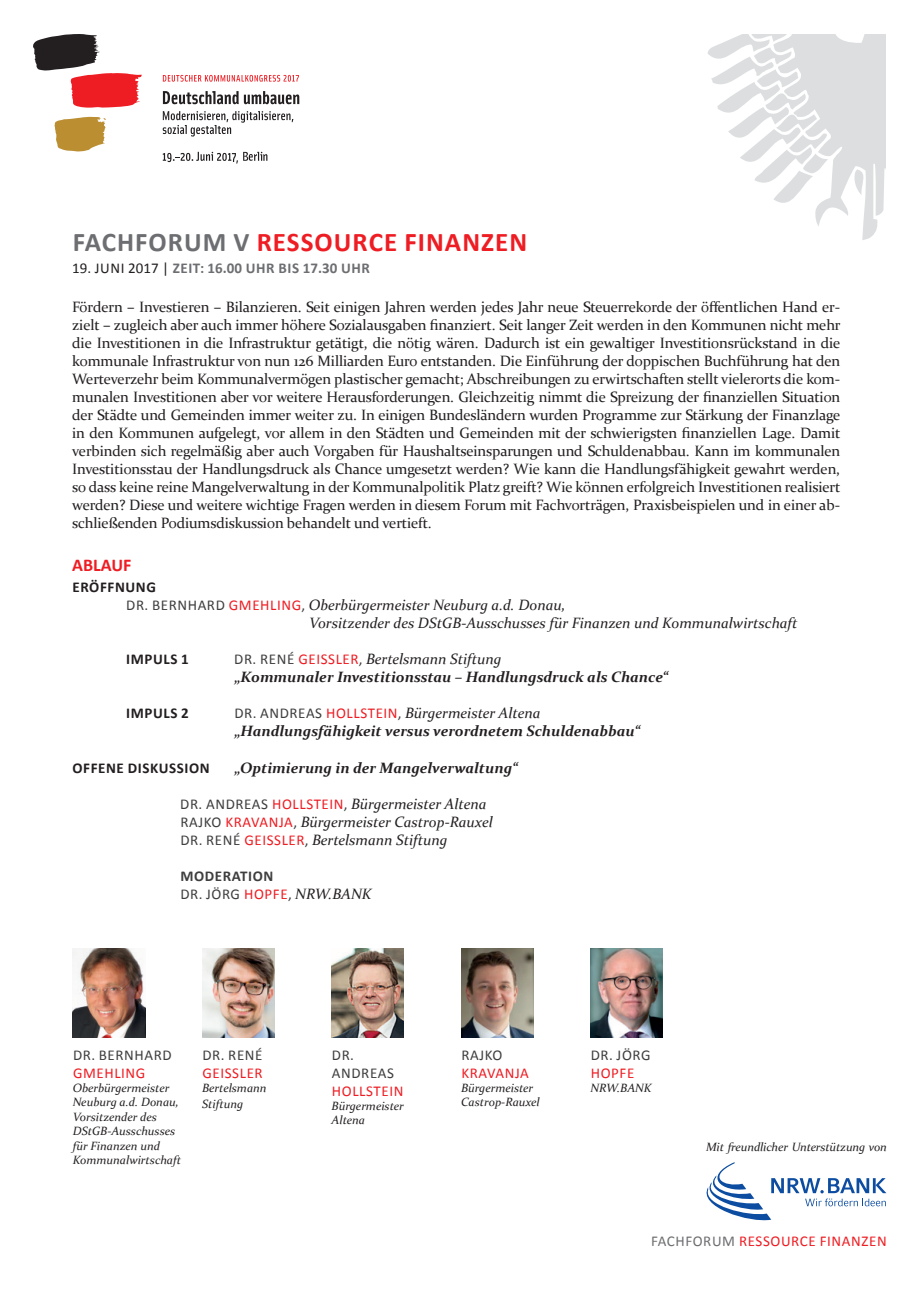
<style>
.page{position:relative;width:919px;height:1289px;background:#fff}
.page>*{position:absolute;margin:0;border:0;box-sizing:border-box;transform-origin:0 0}
.t1{font:700 27px "Calibri";letter-spacing:.04em;color:#ee1d23}
.t2{font:700 18px "Calibri";color:#ee1d23}
.t3{font:15px/18px "Constantia";letter-spacing:-.01em;color:#231f20;text-align:justify}
.t4{font:italic 15px/18px "Constantia";color:#231f20}
.t5{font:italic 700 15px/18px "Constantia";color:#231f20}
.t6{font:15px "Calibri";letter-spacing:.04em;color:#ee1d23}
.t7{font:15px/18px "Calibri";letter-spacing:.04em;color:#3e3e3f}
.t8{font:700 15px "Calibri";letter-spacing:.04em;color:#231f20}
.t9{font:700 15px "Calibri";letter-spacing:.04em;color:#6d6e71}
.t10{font:700 15px/18px "Calibri";letter-spacing:.04em;color:#3e3e3f}
.t11{font:italic 12px/14.4px "Constantia";color:#231f20}
.s1{color:#6d6e71}
.s2{font-weight:400;color:#231f20}
.s3{font-family:"Calibri";font-style:normal;color:#3e3e3f}
.s4{font-family:"Calibri";font-style:normal;color:#ee1d23}
.s5{font-family:"Calibri";font-weight:400;font-style:normal;color:#3e3e3f}
.s6{font-family:"Calibri";font-weight:400;font-style:normal;color:#ee1d23}
.s7{font-weight:400}
.s8{font-weight:400;color:#ee1d23}
.s9{font-family:"Constantia";font-weight:400;font-style:italic;color:#231f20}
</style>
<div class="page">
<svg style="left:708px;top:34px;width:177px;height:206px"></svg>
<svg style="left:33px;top:34px;width:109px;height:74px"></svg>
<svg style="left:54px;top:117px;width:52px;height:35px"></svg>
<svg style="left:163px;top:75px;width:136px;height:7px"></svg>
<svg style="left:163px;top:91px;width:136px;height:13px"></svg>
<svg style="left:163px;top:111px;width:130px;height:25px"></svg>
<svg style="left:163px;top:152px;width:104px;height:12px"></svg>
<svg style="left:706px;top:1162px;width:180px;height:59px"></svg>
<img style="left:73px;top:948px;width:72px;height:89px">
<img style="left:202px;top:948px;width:72px;height:89px">
<img style="left:331px;top:948px;width:73px;height:89px">
<img style="left:461px;top:948px;width:72px;height:89px">
<img style="left:590px;top:948px;width:72px;height:89px">
<h1 class="t1" style="left:73px;top:229px;width:456px"><span class="s1">FACHFORUM V</span> RESSOURCE FINANZEN</h1>
<p class="t9" style="left:72px;top:260px;width:299px"><span class="s2">19. JUNI 2017 |</span> ZEIT: 16.00 UHR BIS 17.30 UHR</p>
<p class="t3" style="left:72px;top:297px;width:769px">Fördern – Investieren – Bilanzieren. Seit einigen Jahren werden jedes Jahr neue Steuerrekorde der öfentlichen Hand er&shy;zielt – zugleich aber auch immer höhere Sozialausgaben inanziert. Seit langer Zeit werden in den Kommunen nicht mehr die Investitionen in die Infrastruktur getätigt, die nötig wären. Dadurch ist ein gewaltiger Investitionsrückstand in die kommunale Infrastruktur von nun 126 Milliarden Euro entstanden. Die Einführung der doppischen Buchführung hat den Werteverzehr beim Kommunalvermögen plastischer gemacht; Abschreibungen zu erwirtschaften stellt vielerorts die kom&shy;munalen Investitionen aber vor weitere Herausforderungen. Gleichzeitig nimmt die Spreizung der inanziellen Situation der Städte und Gemeinden immer weiter zu. In einigen Bundesländern wurden Programme zur Stärkung der Finanzlage in den Kommunen aufgelegt, vor allem in den Städten und Gemeinden mit der schwierigsten inanziellen Lage. Damit verbinden sich regelmäßig aber auch Vorgaben für Haushaltseinsparungen und Schuldenabbau. Kann im kommunalen Investitionsstau der Handlungsdruck als Chance umgesetzt werden? Wie kann die Handlungsfähigkeit gewahrt werden, so dass keine reine Mangelverwaltung in der Kommunalpolitik Platz greift? Wie können erfolgreich Investitionen realisiert werden? Diese und weitere wichtige Fragen werden in diesem Forum mit Fachvorträgen, Praxisbeispielen und in einer ab&shy;schließenden Podiumsdiskussion behandelt und vertieft.</p>
<p class="t2" style="left:72px;top:556px;width:61px">ABLAUF</p>
<p class="t8" style="left:72px;top:580px;width:85px">ERÖFFNUNG</p>
<p class="t4" style="left:309px;top:595px;width:490px;text-indent:-183px"><span class="s3">DR. BERNHARD</span> <span class="s4">GMEHLING</span><span class="s3">,</span> Oberbürgermeister Neuburg a.d. Donau,<br>Vorsitzender des DStGB-Ausschusses für Finanzen und Kommunalwirtschaft</p>
<p class="t8" style="left:126px;top:652px;width:64px">IMPULS 1</p>
<p class="t5" style="left:234px;top:651px;width:435px"><span class="s5">DR. RENÉ</span> <span class="s6">GEISSLER</span><span class="s5">,</span> <span class="s7">Bertelsmann Stiftung<br></span>„Kommunaler Investitionsstau – Handlungsdruck als Chance“</p>
<p class="t8" style="left:126px;top:706px;width:64px">IMPULS 2</p>
<p class="t5" style="left:234px;top:705px;width:407px"><span class="s5">DR. ANDREAS</span> <span class="s6">HOLLSTEIN</span><span class="s5">,</span> <span class="s7">Bürgermeister Altena </span>„Handlungsfähigkeit versus verordnetem Schuldenabbau“</p>
<p class="t8" style="left:73px;top:760px;width:139px">OFFENE DISKUSSION</p>
<p class="t5" style="left:234px;top:759px;width:285px">„Optimierung in der Mangelverwaltung“</p>
<p class="t4" style="left:180px;top:793px;width:314px"><span class="s3">DR. ANDREAS</span> <span class="s4">HOLLSTEIN</span><span class="s3">,</span> Bürgermeister Altena<br><span class="s3">RAJKO</span> <span class="s4">KRAVANJA</span><span class="s3">,</span> Bürgermeister Castrop-Rauxel<br><span class="s3">DR. RENÉ</span> <span class="s4">GEISSLER</span><span class="s3">,</span> Bertelsmann Stiftung</p>
<p class="t10" style="left:180px;top:866px;width:193px">MODERATION<br><span class="s7">DR. JÖRG</span> <span class="s8">HOPFE</span><span class="s7">,</span> <span class="s9">NRW.BANK</span></p>
<p class="t7" style="left:73px;top:1045px;width:100px">DR. BERNHARD</p>
<p class="t6" style="left:73px;top:1065px;width:74px">GMEHLING</p>
<p class="t11" style="left:73px;top:1081px;width:110px">Oberbürgermeister<br>Neuburg a.d. Donau,<br>Vorsitzender des<br>DStGB-Ausschusses für Finanzen und<br>Kommunalwirtschaft</p>
<p class="t7" style="left:202px;top:1045px;width:62px">DR. RENÉ</p>
<p class="t6" style="left:202px;top:1065px;width:62px">GEISSLER</p>
<p class="t11" style="left:202px;top:1079px;width:66px;line-height:16.2px">Bertelsmann<br>Stiftung</p>
<p class="t7" style="left:332px;top:1045px;width:63px">DR.<br>ANDREAS</p>
<p class="t6" style="left:332px;top:1083px;width:73px">HOLLSTEIN</p>
<p class="t11" style="left:331px;top:1099px;width:74px">Bürgermeister<br>Altena</p>
<p class="t7" style="left:461px;top:1045px;width:43px">RAJKO</p>
<p class="t6" style="left:461px;top:1065px;width:69px">KRAVANJA</p>
<p class="t11" style="left:461px;top:1081px;width:80px">Bürgermeister<br>Castrop-Rauxel</p>
<p class="t7" style="left:590px;top:1045px;width:61px">DR. JÖRG</p>
<p class="t6" style="left:590px;top:1065px;width:45px">HOPFE</p>
<p class="t11" style="left:590px;top:1080px;width:63px">NRW.BANK</p>
<p class="t11" style="left:706px;top:1138px;width:182px">Mit freundlicher Unterstützung von</p>
<p class="t6" style="left:651px;top:1233px;width:237px"><span class="s1">FACHFORUM</span> RESSOURCE FINANZEN</p>
</div>
